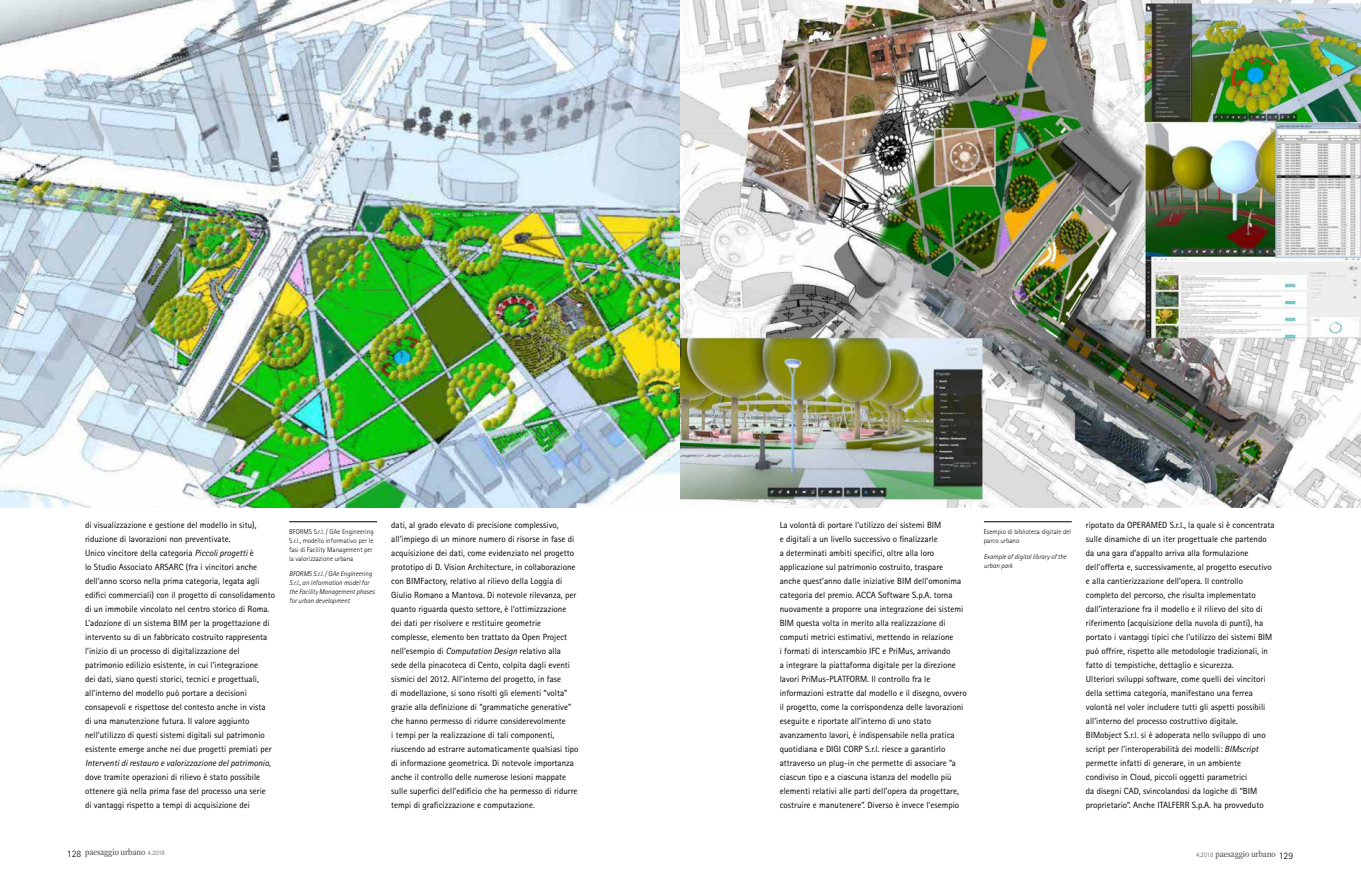
<style>
.page{position:relative;width:1361px;height:893px;background:#fff}
.page>*{position:absolute;margin:0;border:0;box-sizing:border-box;transform-origin:0 0}
.t1{font:condensed 9.5px "ITC Garamond Std";color:#58595b}
.t2{font:9px/14px "Rotis Sans Serif Std";color:#000}
.t3{font:300 7px/9px "Rotis Sans Serif Std";color:#000}
.t4{font:italic 300 7px/9px "Rotis Sans Serif Std";color:#000}
.s1{font-style:italic}
.s2{font-family:"Rotis Sans Serif Std";font-weight:300;font-stretch:normal;font-size:9.9px;color:#000}
.s3{font-family:"Rotis Sans Serif Std";font-weight:300;font-stretch:normal;font-size:6.8px}
</style>
<div class="page">
<img style="left:0;top:0;width:1361px;height:507px">
<hr style="left:289px;top:522px;width:88px;height:1px;background:#000">
<hr style="left:984px;top:522px;width:87px;height:1px;background:#000">
<p class="t2" style="left:85px;top:518px;width:191px">di visualizzazione e gestione del modello in situ), riduzione di lavorazioni non preventivate.<br>Unico vincitore della categoria <span class="s1">Piccoli progetti</span> è<br>lo Studio Associato ARSARC (fra i vincitori anche dell’anno scorso nella prima categoria, legata agli edifici commerciali) con il progetto di consolidamento di un immobile vincolato nel centro storico di Roma.<br>L’adozione di un sistema BIM per la progettazione di intervento su di un fabbricato costruito rappresenta l’inizio di un processo di digitalizzazione del patrimonio edilizio esistente, in cui l’integrazione<br>dei dati, siano questi storici, tecnici e progettuali, all’interno del modello può portare a decisioni consapevoli e rispettose del contesto anche in vista<br>di una manutenzione futura. Il valore aggiunto nell’utilizzo di questi sistemi digitali sul patrimonio esistente emerge anche nei due progetti premiati per <span class="s1">Interventi di restauro e valorizzazione del patrimonio</span>, dove tramite operazioni di rilievo è stato possibile ottenere già nella prima fase del processo una serie<br>di vantaggi rispetto a tempi di acquisizione dei</p>
<p class="t2" style="left:391px;top:518px;width:189px">dati, al grado elevato di precisione complessivo, all’impiego di un minore numero di risorse in fase di acquisizione dei dati, come evidenziato nel progetto prototipo di D. Vision Architecture, in collaborazione con BIMFactory, relativo al rilievo della Loggia di Giulio Romano a Mantova. Di notevole rilevanza, per quanto riguarda questo settore, è l’ottimizzazione dei dati per risolvere e restituire geometrie complesse, elemento ben trattato da Open Project nell’esempio di <span class="s1">Computation Design</span> relativo alla sede della pinacoteca di Cento, colpita dagli eventi sismici del 2012. All’interno del progetto, in fase<br>di modellazione, si sono risolti gli elementi “volta” grazie alla definizione di “grammatiche generative” che hanno permesso di ridurre considerevolmente<br>i tempi per la realizzazione di tali componenti, riuscendo ad estrarre automaticamente qualsiasi tipo di informazione geometrica. Di notevole importanza anche il controllo delle numerose lesioni mappate sulle superfici dell’edificio che ha permesso di ridurre tempi di graficizzazione e computazione.</p>
<p class="t2" style="left:780px;top:518px;width:188px">La volontà di portare l’utilizzo dei sistemi BIM<br>e digitali a un livello successivo o finalizzarle<br>a determinati ambiti specifici, oltre alla loro applicazione sul patrimonio costruito, traspare<br>anche quest’anno dalle iniziative BIM dell’omonima categoria del premio. ACCA Software S.p.A. torna nuovamente a proporre una integrazione dei sistemi BIM questa volta in merito alla realizzazione di computi metrici estimativi, mettendo in relazione<br>i formati di interscambio IFC e PriMus, arrivando<br>a integrare la piattaforma digitale per la direzione lavori PriMus-PLATFORM. Il controllo fra le informazioni estratte dal modello e il disegno, ovvero il progetto, come la corrispondenza delle lavorazioni eseguite e riportate all’interno di uno stato avanzamento lavori, è indispensabile nella pratica quotidiana e DIGI CORP S.r.l. riesce a garantirlo attraverso un plug-in che permette di associare “a ciascun tipo e a ciascuna istanza del modello più elementi relativi alle parti dell’opera da progettare, costruire e manutenere”. Diverso è invece l’esempio</p>
<p class="t2" style="left:1086px;top:518px;width:190px">ripotato da OPERAMED S.r.l., la quale si è concentrata sulle dinamiche di un iter progettuale che partendo da una gara d’appalto arriva alla formulazione dell’offerta e, successivamente, al progetto esecutivo e alla cantierizzazione dell’opera. Il controllo completo del percorso, che risulta implementato dall’interazione fra il modello e il rilievo del sito di riferimento (acquisizione della nuvola di punti), ha portato i vantaggi tipici che l’utilizzo dei sistemi BIM può offrire, rispetto alle metodologie tradizionali, in fatto di tempistiche, dettaglio e sicurezza.<br>Ulteriori sviluppi software, come quelli dei vincitori della settima categoria, manifestano una ferrea volontà nel voler includere tutti gli aspetti possibili all’interno del processo costruttivo digitale.<br>BIMobject S.r.l. si è adoperata nello sviluppo di uno script per l’interoperabilità dei modelli: <span class="s1">BIMscript </span>permette infatti di generare, in un ambiente condiviso in Cloud, piccoli oggetti parametrici<br>da disegni CAD, svincolandosi da logiche di “BIM proprietario”. Anche ITALFERR S.p.A. ha provveduto</p>
<p class="t3" style="left:289px;top:527px;width:86px">BFORMS S.r.l. / GAe Engineering<br>S.r.l., modello informativo per le fasi di Facility Management per la valorizzazione urbana</p>
<p class="t4" style="left:289px;top:569px;width:87px">BFORMS S.r.l. / GAe Engineering<br>S.r.l., an information model for the Facility Management phases for urban development</p>
<p class="t3" style="left:984px;top:527px;width:89px">Esempio di biblioteca digitale del parco urbano</p>
<p class="t4" style="left:984px;top:552px;width:84px">Example of digital library of the urban park</p>
<p class="t1" style="left:67px;top:847px;width:99px"><span class="s2">128</span> paesaggio urbano <span class="s3">4.2018</span></p>
<p class="t1" style="left:1196px;top:848px;width:99px"><span class="s3">4.2018</span> paesaggio urbano <span class="s2">129</span></p>
</div>
